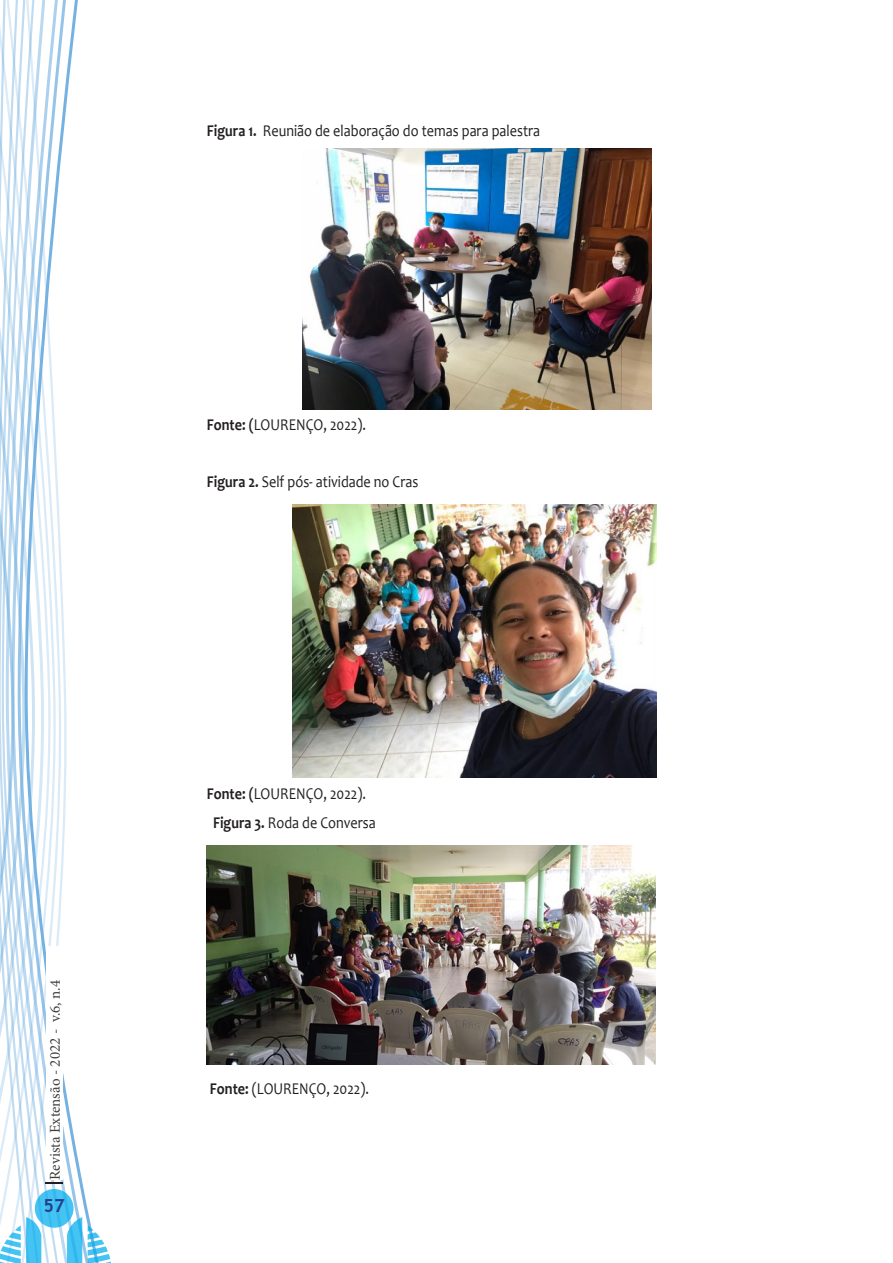
<style>
.page{position:relative;width:893px;height:1263px;background:#fff}
.page>*{position:absolute;margin:0;border:0;box-sizing:border-box;transform-origin:0 0}
.t1{font:700 18px "Trebuchet MS";color:#253f8e}
.Texto{font:16.5px "Candara";color:#231f20;scale:.86 1}
.t2{font:15px "Minion Pro";color:#3e3e3f}
.s1{font-weight:700}
</style>
<div class="page">
<svg style="left:0;top:0;width:82px;height:1263px"></svg>
<svg style="left:88px;top:1225px;width:23px;height:38px"></svg>
<img style="left:303px;top:148px;width:348px;height:261px">
<img style="left:293px;top:504px;width:363px;height:273px">
<img style="left:207px;top:846px;width:449px;height:219px">
<p class="t2" style="left:45px;top:1180px;width:201px;rotate:-90deg">Revista Extensão - 2022 - v.6, n.4</p>
<p class="t1" style="left:44px;top:1194px;width:23px">57</p>
<p class="Texto" style="left:207px;top:120px;width:389px"><span class="s1">Figura 1.</span> Reunião de elaboração do temas para palestra</p>
<p class="Texto" style="left:207px;top:415px;width:187px"><span class="s1">Fonte: (</span>LOURENÇO, 2022).</p>
<p class="Texto" style="left:207px;top:471px;width:247px"><span class="s1">Figura 2.</span> Self pós- atividade no Cras</p>
<p class="Texto" style="left:207px;top:783px;width:187px"><span class="s1">Fonte: (</span>LOURENÇO, 2022).</p>
<p class="Texto" style="left:213px;top:812px;width:191px"><span class="s1">Figura 3.</span> Roda de Conversa</p>
<p class="Texto" style="left:210px;top:1079px;width:187px"><span class="s1">Fonte:</span> (LOURENÇO, 2022).</p>
</div>
